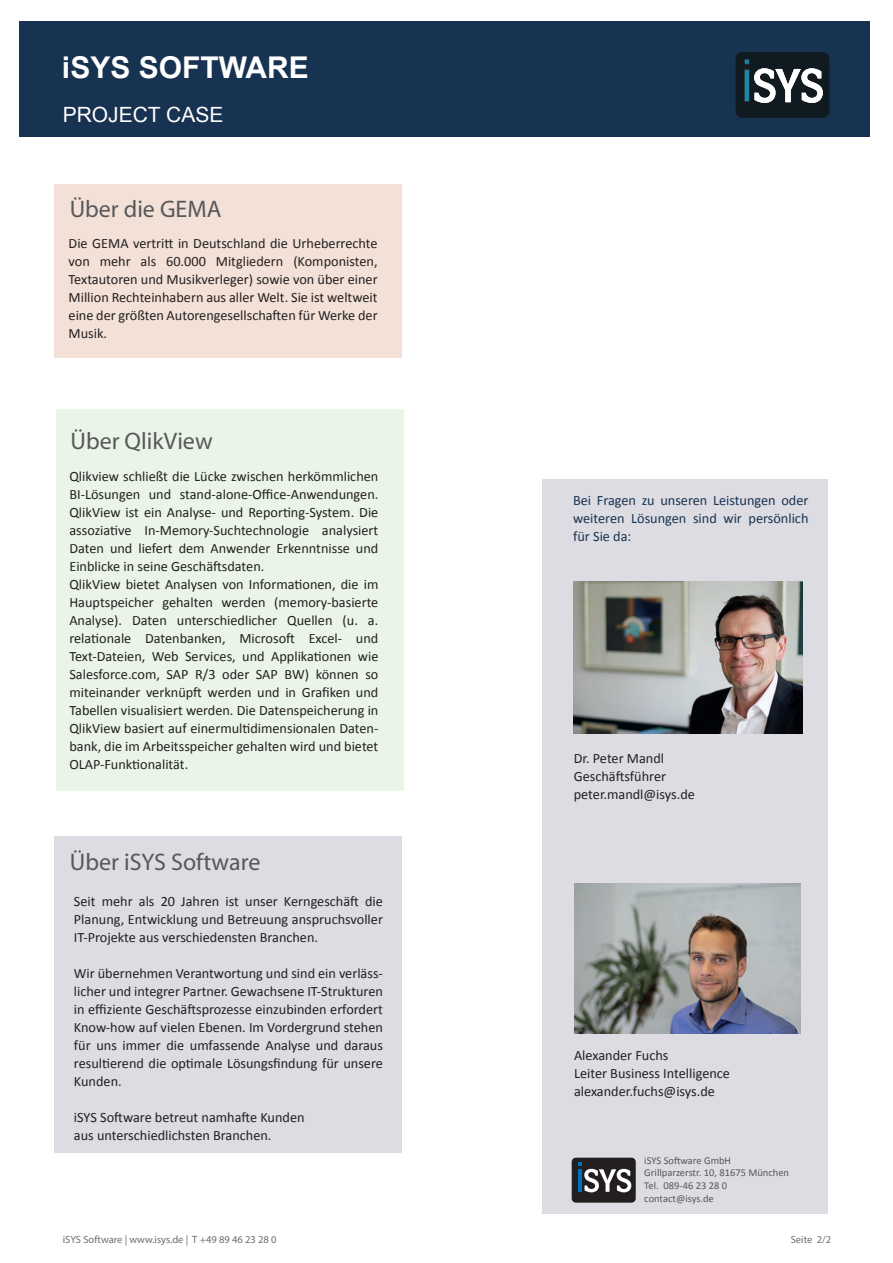
<style>
.page{position:relative;width:893px;height:1263px;background:#fff}
.page>*{position:absolute;margin:0;border:0;box-sizing:border-box;transform-origin:0 0}
.t1{font:700 30px "Arial";color:#fff}
.t2{font:24px "Myriad";color:#57585a}
.t3{font:21px "Arial";color:#fff}
.t4{font:14.25px/18px "Calibri";color:#231f20}
.t5{font:14.25px/18px "Calibri";color:#183251;text-align:justify}
.t6{font:10.5px/12.6px "Calibri";color:#57585a}
.t7{font:10.5px "Myriad Pro";color:#6c6d70}
</style>
<div class="page">
<div style="left:20px;top:21px;width:850px;height:115px;background:#183251"></div>
<div style="left:736px;top:53px;width:93px;height:64px;background:#101a21;border-radius:6px"></div>
<div style="left:736px;top:52px;width:93px;height:66px;border:1px solid #101a21;border-radius:6px"></div>
<svg style="left:744px;top:59px;width:79px;height:44px"></svg>
<div style="left:55px;top:836px;width:347px;height:317px;background:#dcdce2"></div>
<div style="left:542px;top:480px;width:286px;height:734px;background:#dcdce2"></div>
<img style="left:574px;top:581px;width:228px;height:152px">
<div style="left:56px;top:409px;width:348px;height:381px;background:#eaf5e8"></div>
<div style="left:54px;top:184px;width:348px;height:174px;background:#f3e1d7"></div>
<img style="left:574px;top:883px;width:226px;height:151px">
<svg style="left:572px;top:1158px;width:64px;height:45px"></svg>
<h1 class="t1" style="left:62px;top:48px;width:248px">iSYS SOFTWARE</h1>
<h3 class="t3" style="left:63px;top:101px;width:162px">PROJECT CASE</h3>
<h2 class="t2" style="left:70px;top:197px;width:153px">Über die GEMA</h2>
<p class="t4" style="left:69px;top:234px;width:311px;text-align:justify">Die GEMA vertritt in Deutschland die Urheberrechte von mehr als 60.000 Mitgliedern (Komponisten, Textautoren und Musikverleger) sowie von über einer Million Rechteinhabern aus aller Welt. Sie ist weltweit eine der größten Autorengesellschaften für Werke der Musik.</p>
<h2 class="t2" style="left:70px;top:429px;width:144px">Über QlikView</h2>
<p class="t4" style="left:69px;top:467px;width:311px">Qlikview schließt die Lücke zwischen herkömmlichen BI-Lösungen und stand-alone-Office-Anwendungen.<br>QlikView ist ein Analyse- und Reporting-System. Die assoziative In-Memory-Suchtechnologie analysiert Daten und liefert dem Anwender Erkenntnisse und Einblicke in seine Geschäftsdaten.<br>QlikView bietet Analysen von Informationen, die im Hauptspeicher gehalten werden (memory-basierte Analyse). Daten unterschiedlicher Quellen (u. a. relationale Datenbanken, Microsoft Excel- und Text-Dateien, Web Services, und Applikationen wie Salesforce.com, SAP R/3 oder SAP BW) können so miteinander verknüpft werden und in Grafiken und Tabellen visualisiert werden. Die Datenspeicherung in QlikView basiert auf einermultidimensionalen Daten&shy;bank, die im Arbeitsspeicher gehalten wird und bietet OLAP-Funktionalität.</p>
<h2 class="t2" style="left:70px;top:849px;width:192px">Über iSYS Software</h2>
<p class="t4" style="left:74px;top:892px;width:311px;text-align:justify">Seit mehr als 20 Jahren ist unser Kerngeschäft die Planung, Entwicklung und Betreuung anspruchsvoller IT-Projekte aus verschiedensten Branchen.</p>
<p class="t4" style="left:74px;top:964px;width:311px;text-align:justify">Wir übernehmen Verantwortung und sind ein verläss&shy;licher und integrer Partner. Gewachsene IT-Strukturen in effiziente Geschäftsprozesse einzubinden erfordert Know-how auf vielen Ebenen. Im Vordergrund stehen für uns immer die umfassende Analyse und daraus resultierend die optimale Lösungsfindung für unsere Kunden.</p>
<p class="t4" style="left:74px;top:1108px;width:232px">iSYS Software betreut namhafte Kunden aus unterschiedlichsten Branchen.</p>
<p class="t5" style="left:573px;top:491px;width:237px">Bei Fragen zu unseren Leistungen oder weiteren Lösungen sind wir persönlich für Sie da:</p>
<p class="t4" style="left:574px;top:749px;width:123px">Dr. Peter Mandl<br>Geschäftsführer peter.mandl@isys.de</p>
<p class="t4" style="left:574px;top:1046px;width:158px">Alexander Fuchs<br>Leiter Business Intelligence alexander.fuchs@isys.de</p>
<p class="t6" style="left:644px;top:1154px;width:146px">iSYS Software GmbH<br>Grillparzerstr. 10, 81675 München<br>Tel. 089-46 23 28 0 contact@isys.de</p>
<p class="t7" style="left:63px;top:1233px;width:215px">iSYS Software | www.isys.de | T +49 89 46 23 28 0</p>
<p class="t7" style="left:791px;top:1233px;width:42px">Seite 2/2</p>
</div>
